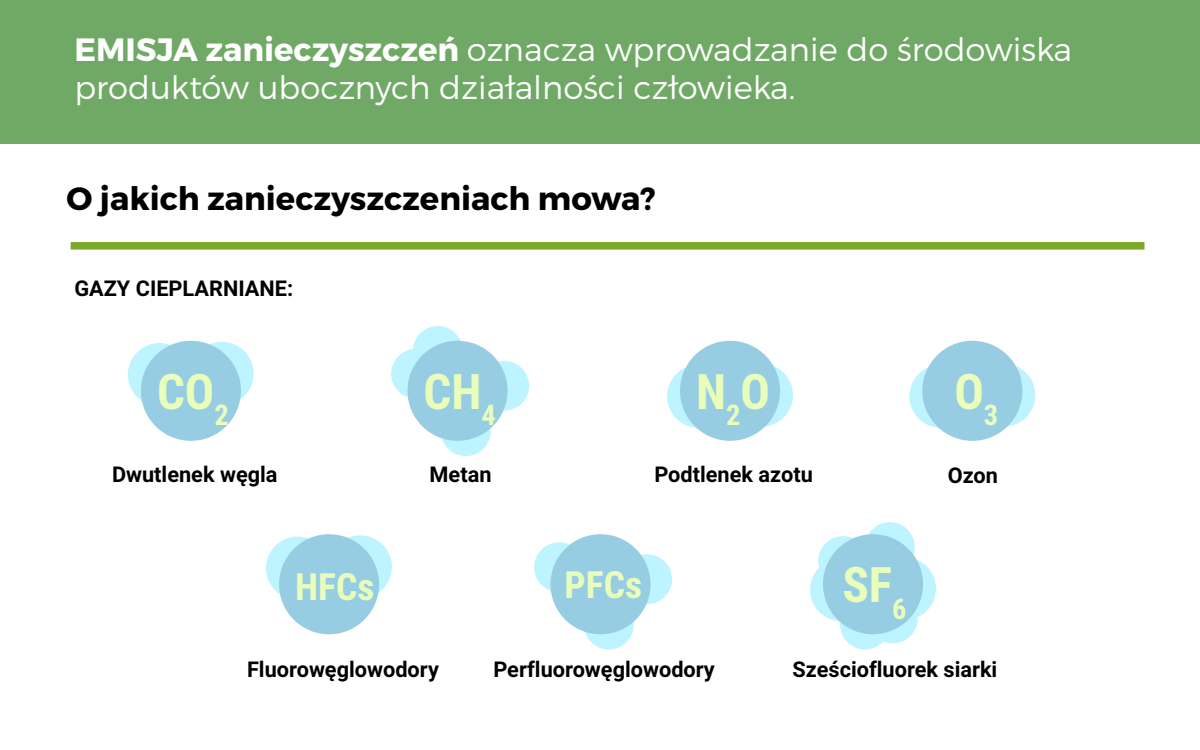
<style>
.page{position:relative;width:1200px;height:750px;background:#fff}
.page>*{position:absolute;margin:0;border:0;box-sizing:border-box;transform-origin:0 0}
.t1{font:700 48.97px "Roboto Condensed";color:#eafebc}
.t2{font:700 37.5px "Roboto Condensed";color:#eafebc}
.t3{font:300 32.25px/38.7px "Montserrat";color:#fff}
.t4{font:700 32.25px "Montserrat";color:#000}
.t5{font:700 21.75px "Roboto";color:#000}
.s1{font-weight:700}
</style>
<div class="page">
<div style="left:128px;top:343px;width:63px;height:63px;background:#bdf4ff;border-radius:50%"></div>
<div style="left:266px;top:537px;width:63px;height:63px;background:#bdf4ff;border-radius:50%"></div>
<div style="left:667px;top:365px;width:63px;height:63px;background:#bdf4ff;border-radius:50%"></div>
<div style="left:909px;top:365px;width:64px;height:63px;background:#bdf4ff;border-radius:50%"></div>
<div style="left:810px;top:558px;width:63px;height:63px;background:#bdf4ff;border-radius:50%"></div>
<div style="left:391px;top:349px;width:50px;height:50px;background:#bdf4ff;border-radius:50%"></div>
<div style="left:534px;top:542px;width:50px;height:50px;background:#bdf4ff;border-radius:50%"></div>
<div style="left:818px;top:536px;width:50px;height:50px;background:#bdf4ff;border-radius:50%"></div>
<div style="left:479px;top:361px;width:50px;height:50px;background:#bdf4ff;border-radius:50%"></div>
<div style="left:622px;top:554px;width:50px;height:50px;background:#bdf4ff;border-radius:50%"></div>
<div style="left:865px;top:522px;width:50px;height:50px;background:#bdf4ff;border-radius:50%"></div>
<div style="left:840px;top:600px;width:50px;height:50px;background:#bdf4ff;border-radius:50%"></div>
<div style="left:441px;top:406px;width:50px;height:50px;background:#bdf4ff;border-radius:50%"></div>
<div style="left:584px;top:600px;width:50px;height:50px;background:#bdf4ff;border-radius:50%"></div>
<div style="left:868px;top:594px;width:50px;height:49px;background:#bdf4ff;border-radius:50%"></div>
<div style="left:190px;top:342px;width:64px;height:63px;background:#bdf4ff;border-radius:50%"></div>
<div style="left:329px;top:535px;width:63px;height:64px;background:#bdf4ff;border-radius:50%"></div>
<div style="left:730px;top:364px;width:63px;height:63px;background:#bdf4ff;border-radius:50%"></div>
<div style="left:972px;top:364px;width:63px;height:63px;background:#bdf4ff;border-radius:50%"></div>
<div style="left:873px;top:557px;width:63px;height:63px;background:#bdf4ff;border-radius:50%"></div>
<div style="left:413px;top:326px;width:50px;height:50px;background:#bdf4ff;border-radius:50%"></div>
<div style="left:0;top:0;width:1200px;height:144px;background:#70a965"></div>
<div style="left:71px;top:242px;width:1073px;height:8px;background:#7ba828"></div>
<div style="left:141px;top:341px;width:100px;height:100px;background:#96cde2;border-radius:50%"></div>
<div style="left:279px;top:534px;width:100px;height:100px;background:#96cde2;border-radius:50%"></div>
<div style="left:408px;top:341px;width:100px;height:100px;background:#96cde2;border-radius:50%"></div>
<div style="left:550px;top:534px;width:101px;height:100px;background:#96cde2;border-radius:50%"></div>
<div style="left:680px;top:341px;width:100px;height:100px;background:#96cde2;border-radius:50%"></div>
<div style="left:922px;top:341px;width:100px;height:100px;background:#96cde2;border-radius:50%"></div>
<div style="left:823px;top:534px;width:100px;height:100px;background:#96cde2;border-radius:50%"></div>
<h3 class="t3" style="left:74px;top:29px;width:999px"><span class="s1">EMISJA zanieczyszczeń</span> oznacza wprowadzanie do środowiska produktów ubocznych działalności człowieka.</h3>
<h3 class="t4" style="left:66px;top:179px;width:591px">O jakich zanieczyszczeniach mowa?</h3>
<p class="t5" style="left:74px;top:273px;width:220px">GAZY CIEPLARNIANE:</p>
<h1 class="t1" style="left:157px;top:357px;width:73px">CO<sub>2</sub></h1>
<h1 class="t1" style="left:424px;top:357px;width:74px">CH<sub>4</sub></h1>
<h1 class="t1" style="left:696px;top:357px;width:76px">N<sub>2</sub>O</h1>
<h1 class="t1" style="left:954px;top:357px;width:46px">O<sub>3</sub></h1>
<p class="t5" style="left:112px;top:460px;width:167px">Dwutlenek węgla</p>
<p class="t5" style="left:430px;top:460px;width:63px">Metan</p>
<p class="t5" style="left:654px;top:460px;width:160px">Podtlenek azotu</p>
<p class="t5" style="left:948px;top:460px;width:52px">Ozon</p>
<h2 class="t2" style="left:295px;top:560px;width:81px">HFCs</h2>
<h2 class="t2" style="left:565px;top:559px;width:79px">PFCs</h2>
<h1 class="t1" style="left:842px;top:551px;width:66px">SF<sub>6</sub></h1>
<p class="t5" style="left:247px;top:654px;width:193px">Fluorowęglowodory</p>
<p class="t5" style="left:493px;top:654px;width:223px">Perfluorowęglowodory</p>
<p class="t5" style="left:793px;top:654px;width:206px">Sześciofluorek siarki</p>
</div>
